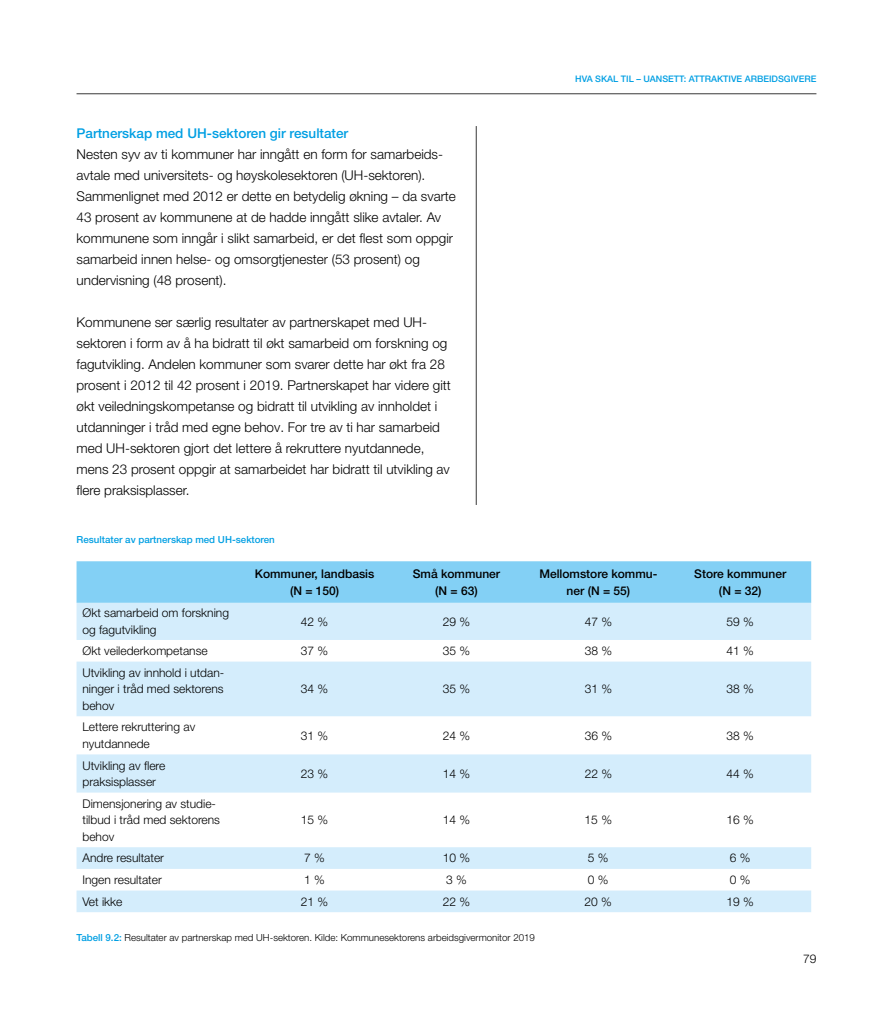
<style>
.page{position:relative;width:893px;height:1021px;background:#fff}
.page>*{position:absolute;margin:0;border:0;box-sizing:border-box;transform-origin:0 0}
.t1{font:300 13.5px/21px "Helvetica Neue LT Pro";color:#000}
.t2{font:500 13.5px "Helvetica Neue LT Pro";color:#009fe3}
.t3{font:300 12px/16.5px "Helvetica Neue LT Pro";color:#000}
.t4{font:500 12px/16.5px "Helvetica Neue LT Pro";color:#000;text-align:center}
.t5{font:300 9.75px "Helvetica Neue LT Pro";color:#000}
.t6{font:500 9.75px "Helvetica Neue LT Pro";color:#009fe3}
.t7{font:500 9px "Helvetica Neue LT Pro";color:#009fe3}
.s1{font-weight:500;color:#009fe3}
</style>
<div class="page">
<hr style="left:77px;top:93px;width:739px;height:1px;background:#000">
<hr style="left:476px;top:126px;width:1px;height:379px;background:#000">
<div style="left:77px;top:561px;width:734px;height:42px;background:#83d0f5"></div>
<svg style="left:77px;top:603px;width:734px;height:309px;fill:#d4edfc"></svg>
<p class="t2" style="left:77px;top:125px;width:273px">Partnerskap med UH-sektoren gir resultater</p>
<p class="t1" style="left:77px;top:143px;width:381px">Nesten syv av ti kommuner har inngått en form for samarbeids&shy;avtale med universitets- og høyskolesektoren (UH-sektoren).<br>Sammenlignet med 2012 er dette en betydelig økning – da svarte 43 prosent av kommunene at de hadde inngått slike avtaler. Av kommunene som inngår i slikt samarbeid, er det flest som oppgir samarbeid innen helse- og omsorgtjenester (53 prosent) og undervisning (48 prosent).</p>
<p class="t1" style="left:77px;top:311px;width:376px">Kommunene ser særlig resultater av partnerskapet med UH&shy;sektoren i form av å ha bidratt til økt samarbeid om forskning og fagutvikling. Andelen kommuner som svarer dette har økt fra 28 prosent i 2012 til 42 prosent i 2019. Partnerskapet har videre gitt økt veiledningskompetanse og bidratt til utvikling av innholdet i utdanninger i tråd med egne behov. For tre av ti har samarbeid med UH-sektoren gjort det lettere å rekruttere nyutdannede, mens 23 prosent oppgir at samarbeidet har bidratt til utvikling av flere praksisplasser.</p>
<p class="t7" style="left:575px;top:73px;width:243px">HVA SKAL TIL – UANSETT: ATTRAKTIVE ARBEIDSGIVERE</p>
<p class="t6" style="left:77px;top:533px;width:200px">Resultater av partnerskap med UH-sektoren</p>
<p class="t4" style="left:255px;top:565px;width:121px">Kommuner, landbasis (N = 150)</p>
<p class="t4" style="left:413px;top:565px;width:89px">Små kommuner (N = 63)</p>
<p class="t4" style="left:539px;top:565px;width:120px">Mellomstore kommu&shy;ner (N = 55)</p>
<p class="t4" style="left:694px;top:565px;width:94px">Store kommuner (N = 32)</p>
<p class="t3" style="left:83px;top:604px;width:148px">Økt samarbeid om forskning og fagutvikling</p>
<p class="t3" style="left:301px;top:613px;width:29px">42 %</p>
<p class="t3" style="left:443px;top:613px;width:29px">29 %</p>
<p class="t3" style="left:585px;top:613px;width:29px">47 %</p>
<p class="t3" style="left:727px;top:613px;width:29px">59 %</p>
<p class="t3" style="left:83px;top:642px;width:127px">Økt veilederkompetanse</p>
<p class="t3" style="left:301px;top:642px;width:29px">37 %</p>
<p class="t3" style="left:443px;top:642px;width:29px">35 %</p>
<p class="t3" style="left:585px;top:642px;width:29px">38 %</p>
<p class="t3" style="left:727px;top:642px;width:29px">41 %</p>
<p class="t3" style="left:83px;top:664px;width:143px;text-align:justify">Utvikling av innhold i utdan&shy;ninger i tråd med sektorens behov</p>
<p class="t3" style="left:301px;top:680px;width:29px">34 %</p>
<p class="t3" style="left:443px;top:680px;width:29px">35 %</p>
<p class="t3" style="left:585px;top:680px;width:29px">31 %</p>
<p class="t3" style="left:727px;top:680px;width:29px">38 %</p>
<p class="t3" style="left:82px;top:718px;width:114px">Lettere rekruttering av nyutdannede</p>
<p class="t3" style="left:301px;top:726px;width:29px">31 %</p>
<p class="t3" style="left:443px;top:726px;width:29px">24 %</p>
<p class="t3" style="left:585px;top:726px;width:29px">36 %</p>
<p class="t3" style="left:726px;top:726px;width:29px">38 %</p>
<p class="t3" style="left:82px;top:756px;width:84px">Utvikling av flere praksisplasser</p>
<p class="t3" style="left:301px;top:765px;width:29px">23 %</p>
<p class="t3" style="left:443px;top:765px;width:29px">14 %</p>
<p class="t3" style="left:585px;top:765px;width:29px">22 %</p>
<p class="t3" style="left:726px;top:765px;width:29px">44 %</p>
<p class="t3" style="left:82px;top:795px;width:139px">Dimensjonering av studie&shy;tilbud i tråd med sektorens behov</p>
<p class="t3" style="left:301px;top:811px;width:29px">15 %</p>
<p class="t3" style="left:443px;top:811px;width:29px">14 %</p>
<p class="t3" style="left:585px;top:811px;width:29px">15 %</p>
<p class="t3" style="left:726px;top:811px;width:29px">16 %</p>
<p class="t3" style="left:82px;top:849px;width:83px">Andre resultater</p>
<p class="t3" style="left:304px;top:849px;width:22px">7 %</p>
<p class="t3" style="left:443px;top:849px;width:29px">10 %</p>
<p class="t3" style="left:588px;top:849px;width:22px">5 %</p>
<p class="t3" style="left:730px;top:849px;width:22px">6 %</p>
<p class="t3" style="left:82px;top:871px;width:81px">Ingen resultater</p>
<p class="t3" style="left:304px;top:871px;width:22px">1 %</p>
<p class="t3" style="left:446px;top:871px;width:22px">3 %</p>
<p class="t3" style="left:588px;top:871px;width:22px">0 %</p>
<p class="t3" style="left:730px;top:871px;width:22px">0 %</p>
<p class="t3" style="left:82px;top:892px;width:42px">Vet ikke</p>
<p class="t3" style="left:301px;top:892px;width:29px">21 %</p>
<p class="t3" style="left:443px;top:892px;width:29px">22 %</p>
<p class="t3" style="left:585px;top:892px;width:29px">20 %</p>
<p class="t3" style="left:726px;top:892px;width:29px">19 %</p>
<p class="t5" style="left:77px;top:931px;width:460px"><span class="s1">Tabell 9.2:</span> Resultater av partnerskap med UH-sektoren. Kilde: Kommunesektorens arbeidsgivermonitor 2019</p>
<p class="t3" style="left:803px;top:950px;width:15px">79</p>
</div>
